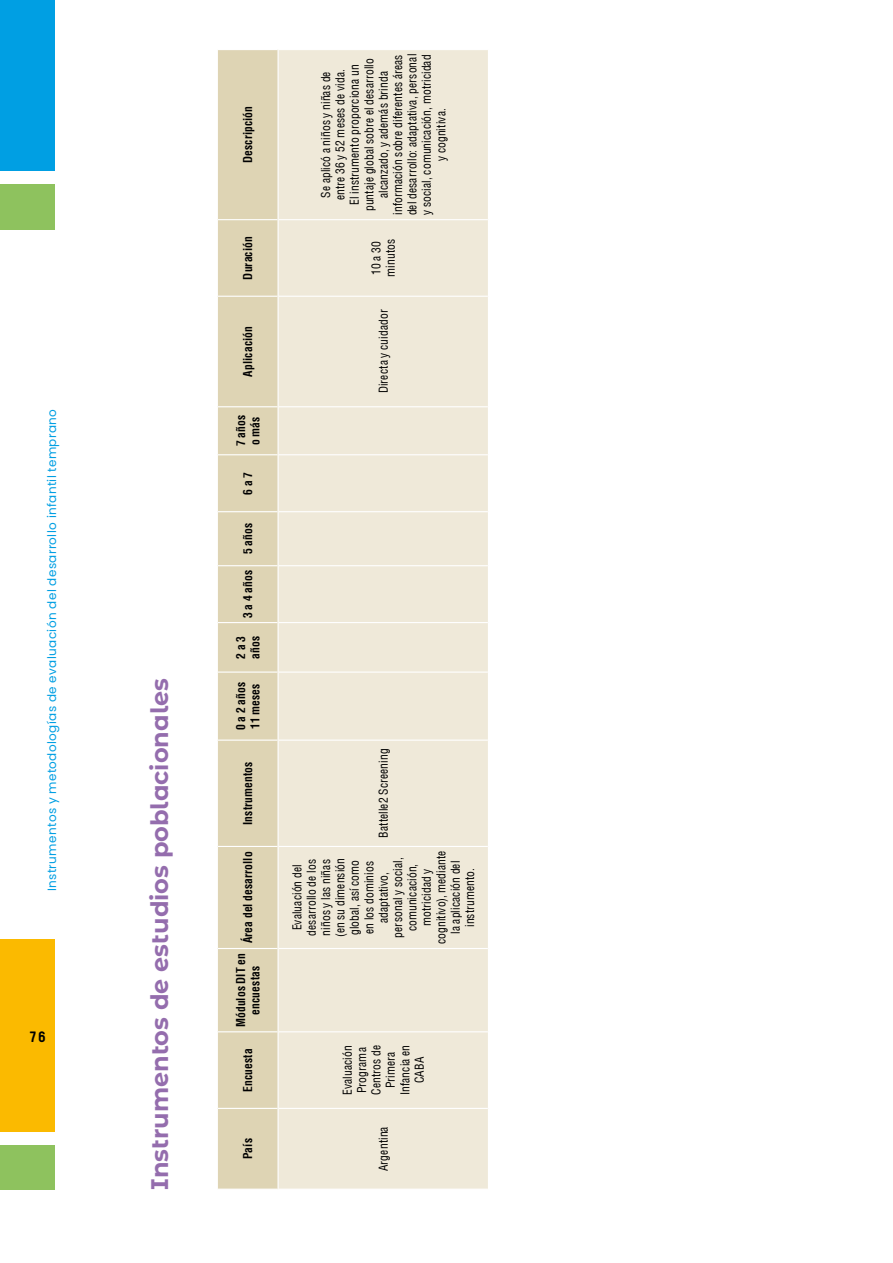
<style>
.page{position:relative;width:893px;height:1263px;background:#fff}
.page>*{position:absolute;margin:0;border:0;box-sizing:border-box;transform-origin:0 0}
.t1{font:700 24px "Montserrat Alternates";color:#946dad}
.t2{font:700 15px "Decima Mono Pro";color:#000}
.t3{font:condensed 12px/14.4px "Helvetica LT";letter-spacing:.01em;color:#000;text-align:center;scale:.96 1}
.t4{font:700 condensed 12px/14.4px "Helvetica LT";letter-spacing:.01em;color:#000;scale:.96 1}
.t5{font:12px "Poppins";letter-spacing:.035em;color:#009fe3}
</style>
<div class="page">
<div style="left:0;top:1145px;width:55px;height:45px;background:#8ec25e"></div>
<div style="left:0;top:185px;width:55px;height:45px;background:#8ec25e"></div>
<div style="left:0;top:939px;width:55px;height:193px;background:#fbba00"></div>
<div style="left:0;top:0;width:55px;height:171px;background:#009fe3"></div>
<div style="left:218px;top:50px;width:59px;height:1138px;background:#ded4b4"></div>
<div style="left:279px;top:50px;width:209px;height:1138px;background:#efe9d9"></div>
<hr style="left:279px;top:1108px;width:209px;height:1px;background:#fff">
<hr style="left:279px;top:1031px;width:209px;height:1px;background:#fff">
<hr style="left:279px;top:948px;width:209px;height:1px;background:#fff">
<hr style="left:279px;top:846px;width:209px;height:1px;background:#fff">
<hr style="left:279px;top:739px;width:209px;height:2px;background:#fff">
<hr style="left:279px;top:671px;width:209px;height:2px;background:#fff">
<hr style="left:279px;top:622px;width:209px;height:1px;background:#fff">
<hr style="left:279px;top:565px;width:209px;height:1px;background:#fff">
<hr style="left:279px;top:511px;width:209px;height:1px;background:#fff">
<hr style="left:279px;top:454px;width:209px;height:1px;background:#fff">
<hr style="left:279px;top:406px;width:209px;height:1px;background:#fff">
<hr style="left:279px;top:296px;width:209px;height:1px;background:#fff">
<hr style="left:279px;top:219px;width:209px;height:1px;background:#fff">
<hr style="left:218px;top:1108px;width:59px;height:1px;background:#fff">
<hr style="left:218px;top:1031px;width:59px;height:1px;background:#fff">
<hr style="left:218px;top:948px;width:59px;height:1px;background:#fff">
<hr style="left:218px;top:846px;width:59px;height:1px;background:#fff">
<hr style="left:218px;top:739px;width:59px;height:2px;background:#fff">
<hr style="left:218px;top:671px;width:59px;height:2px;background:#fff">
<hr style="left:218px;top:622px;width:59px;height:1px;background:#fff">
<hr style="left:218px;top:565px;width:59px;height:1px;background:#fff">
<hr style="left:218px;top:511px;width:59px;height:1px;background:#fff">
<hr style="left:218px;top:454px;width:59px;height:1px;background:#fff">
<hr style="left:218px;top:406px;width:59px;height:1px;background:#fff">
<hr style="left:218px;top:296px;width:59px;height:1px;background:#fff">
<hr style="left:218px;top:219px;width:59px;height:1px;background:#fff">
<p class="t5" style="left:45px;top:891px;width:484px;rotate:-90deg">Instrumentos y metodologías de evaluación del desarrollo infantil temprano</p>
<p class="t2" style="left:28px;top:1027px;width:20px">76</p>
<h1 class="t1" style="left:142px;top:1190px;width:513px;rotate:-90deg">Instrumentos de estudios poblacionales</h1>
<p class="t4" style="left:241px;top:163px;width:61px;rotate:-90deg">Descripción</p>
<p class="t4" style="left:241px;top:279px;width:46px;rotate:-90deg">Duración</p>
<p class="t4" style="left:241px;top:377px;width:54px;rotate:-90deg">Aplicación</p>
<p class="t4" style="left:233px;top:446px;width:34px;rotate:-90deg">7 años o más</p>
<p class="t4" style="left:241px;top:495px;width:25px;rotate:-90deg">6 a 7</p>
<p class="t4" style="left:241px;top:554px;width:34px;rotate:-90deg">5 años</p>
<p class="t4" style="left:241px;top:618px;width:52px;rotate:-90deg">3 a 4 años</p>
<p class="t4" style="left:233px;top:659px;width:25px;rotate:-90deg">2 a 3 años</p>
<p class="t4" style="left:233px;top:730px;width:52px;rotate:-90deg">0 a 2 años<br>11 meses</p>
<p class="t4" style="left:241px;top:825px;width:68px;rotate:-90deg">Instrumentos</p>
<p class="t4" style="left:241px;top:943px;width:97px;rotate:-90deg">Área del desarrollo</p>
<p class="t4" style="left:233px;top:1027px;width:79px;text-align:center;rotate:-90deg">Módulos DIT en encuestas</p>
<p class="t4" style="left:241px;top:1092px;width:47px;rotate:-90deg">Encuesta</p>
<p class="t4" style="left:241px;top:1159px;width:23px;rotate:-90deg">País</p>
<p class="t3" style="left:318px;top:215px;width:170px;rotate:-90deg">Se aplicó a niños y niñas de<br>entre 36 y 52 meses de vida.<br>El instrumento proporciona un puntaje global sobre el desarrollo alcanzado, y además brinda información sobre diferentes áreas del desarrollo: adaptativa, personal y social, comunicación, motricidad y cognitiva.</p>
<p class="t3" style="left:369px;top:277px;width:41px;text-align:left;rotate:-90deg">10 a 30 minutos</p>
<p class="t3" style="left:376px;top:393px;width:89px;rotate:-90deg">Directa y cuidador</p>
<p class="t3" style="left:376px;top:838px;width:95px;rotate:-90deg">Battelle2 Screening</p>
<p class="t3" style="left:290px;top:944px;width:99px;rotate:-90deg">Evaluación del desarrollo de los niños y las niñas (en su dimensión global, así como<br>en los dominios adaptativo, personal y social, comunicación, motricidad y cognitivo), mediante la aplicación del instrumento.</p>
<p class="t3" style="left:340px;top:1095px;width:54px;rotate:-90deg">Evaluación<br>Programa<br>Centros de<br>Primera<br>Infancia en<br>CABA</p>
<p class="t3" style="left:376px;top:1171px;width:48px;rotate:-90deg">Argentina</p>
</div>
